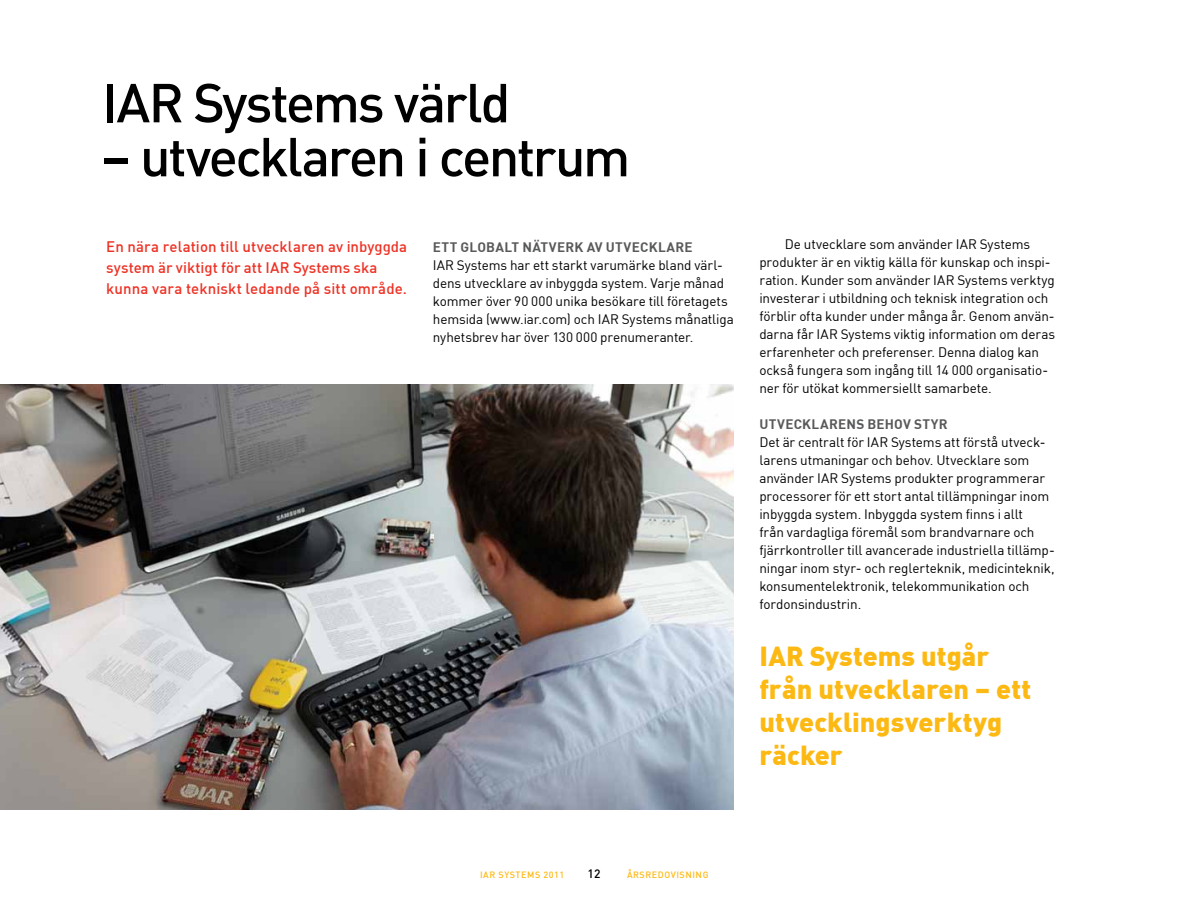
<style>
.page{position:relative;width:1188px;height:918px;background:#fff}
.page>*{position:absolute;margin:0;border:0;box-sizing:border-box;transform-origin:0 0}
.t1{font:500 54px "DIN";letter-spacing:-.045em;color:#000}
.t2{font:900 27px/33px "DIN";color:#fdb913}
.t3{font:500 15px/21px "DIN";letter-spacing:.005em;color:#ee3124}
.t4{font:13.5px/18px "DIN";letter-spacing:-.01em;color:#000}
.t5{font:700 13.5px "DIN";letter-spacing:.02em;color:#58595b}
.t6{font:500 12px "DIN";color:#000}
.t7{font:500 9px "DIN";letter-spacing:.06em;color:#fdb913}
</style>
<div class="page">
<img style="left:0;top:384px;width:734px;height:425px">
<h1 class="t1" style="left:102px;top:68px;width:410px">IAR Systems värld</h1>
<h1 class="t1" style="left:102px;top:122px;width:530px">– utvecklaren i centrum</h1>
<p class="t3" style="left:106px;top:236px;width:302px">En nära relation till utvecklaren av inbyggda system är viktigt för att IAR Systems ska kunna vara tekniskt ledande på sitt område.</p>
<p class="t5" style="left:433px;top:238px;width:9px">ETT</p>
<p class="t5" style="left:461px;top:238px;width:72px">GLOBALT NÄTVER</p>
<p class="t5" style="left:575px;top:238px;width:50px">K AV UTVE</p>
<p class="t5" style="left:640px;top:238px;width:45px">CKLARE</p>
<p class="t4" style="left:433px;top:256px;width:303px">IAR Systems har ett starkt varumärke bland värl&shy;dens utvecklare av inbyggda system. Varje månad kommer över 90 000 unika besökare till företagets hemsida (www.iar.com) och IAR Systems månatliga nyhetsbrev har över 130 000 prenumeranter.</p>
<p class="t4" style="left:759px;top:235px;width:297px;text-indent:26px">De utvecklare som använder IAR Systems produkter är en viktig källa för kunskap och inspi&shy;ration. Kunder som använder IAR Systems verktyg investerar i utbildning och teknisk integration och förblir ofta kunder under många år. Genom använ&shy;darna får IAR Systems viktig information om deras erfarenheter och preferenser. Denna dialog kan också fungera som ingång till 14 000 organisatio&shy;ner för utökat kommersiellt samarbete.</p>
<p class="t5" style="left:759px;top:415px;width:19px">UTVE</p>
<p class="t5" style="left:794px;top:415px;width:45px">CKLARENS</p>
<p class="t5" style="left:867px;top:415px;width:56px">BEHOV STYR</p>
<p class="t4" style="left:759px;top:433px;width:297px">Det är centralt för IAR Systems att förstå utveck&shy;larens utmaningar och behov. Utvecklare som använder IAR Systems produkter programmerar processorer för ett stort antal tillämpningar inom inbyggda system. Inbyggda system finns i allt<br>från vardagliga föremål som brandvarnare och fjärrkontroller till avancerade industriella tillämp&shy;ningar inom styr- och reglerteknik, medicinteknik, konsumentelektronik, telekommunikation och fordonsindustrin.</p>
<h2 class="t2" style="left:759px;top:639px;width:273px">IAR Systems utgår från utvecklaren – ett utvecklingsverktyg räcker</h2>
<p class="t7" style="left:480px;top:869px;width:86px">IAR SYSTEMS 2011</p>
<p class="t7" style="left:627px;top:869px;width:83px">ÅRSREDOVISNING</p>
<p class="t6" style="left:588px;top:866px;width:14px">12</p>
</div>
